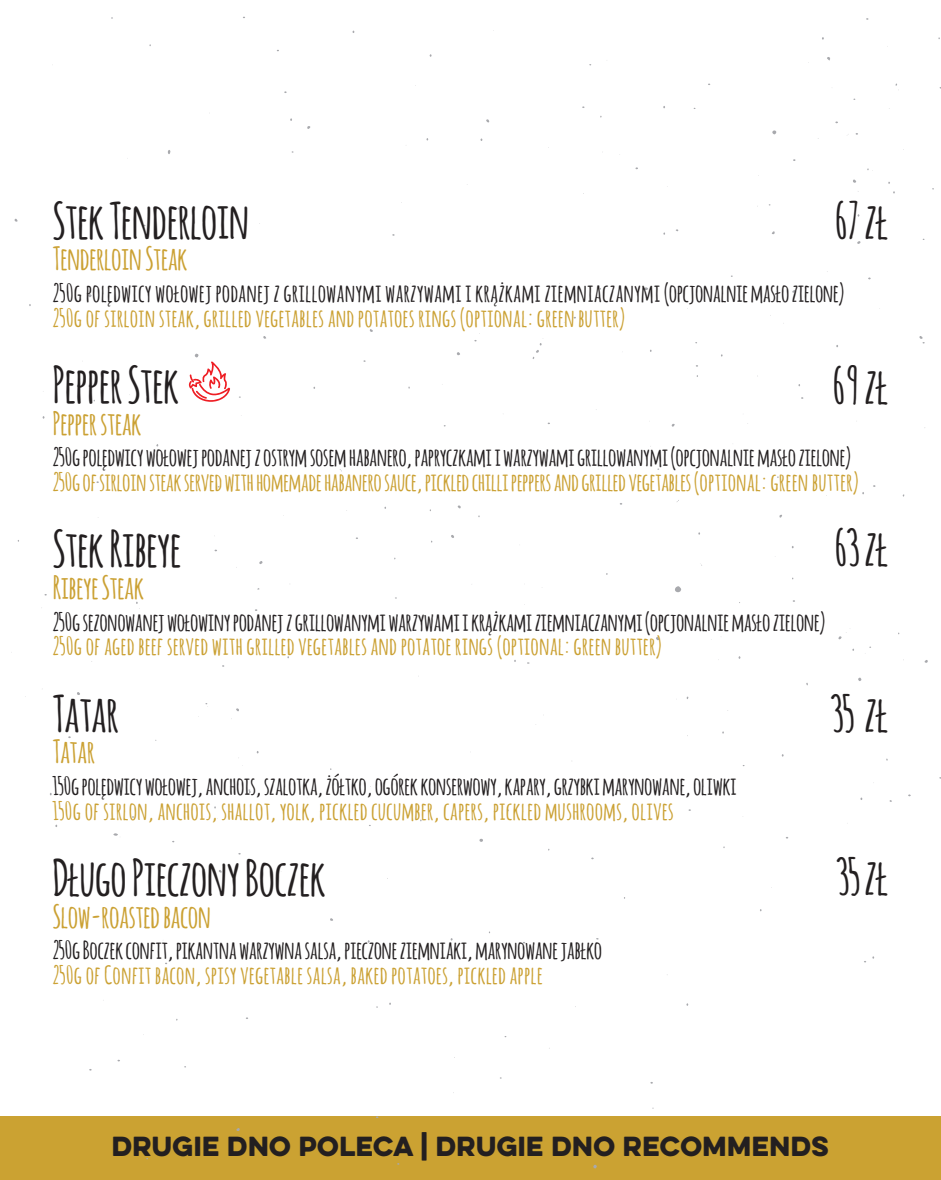
<style>
.page{position:relative;width:941px;height:1180px;background:#fff}
.page>*{position:absolute;margin:0;border:0;box-sizing:border-box;transform-origin:0 0}
.t1{font:700 49.5px "Amatic";color:#231f20}
.t2{font:700 31.5px "Amatic";color:#cba133}
.t3{font:700 24.75px "Amatic";color:#231f20}
.t4{font:700 24.75px "Amatic";letter-spacing:.025em;color:#cba133}
.t5{font:700 24.75px "Amatic";color:#cba133}
.t6{font:700 24.75px "Amatic";letter-spacing:.025em;color:#231f20}
.t7{font:24.75px "Eveleth Clean";letter-spacing:.02em;color:#231f20}
</style>
<div class="page">
<div style="left:0;top:1116px;width:941px;height:63px;background:#cba232"></div>
<svg style="left:675px;top:586px;width:6px;height:6px"></svg>
<svg style="left:593px;top:1164px;width:4px;height:4px"></svg>
<svg style="left:772px;top:130px;width:4px;height:5px"></svg>
<svg style="left:479px;top:838px;width:4px;height:4px"></svg>
<svg style="left:644px;top:287px;width:4px;height:3px"></svg>
<svg style="left:919px;top:336px;width:6px;height:7px"></svg>
<svg style="left:533px;top:343px;width:9px;height:16px"></svg>
<svg style="left:113px;top:833px;width:5px;height:3px"></svg>
<svg style="left:188px;top:353px;width:42px;height:49px"></svg>
<h1 class="t1" style="left:834px;top:186px;width:55px">67 zł</h1>
<h1 class="t1" style="left:53px;top:185px;width:198px">Stek Tenderloin</h1>
<p class="t2" style="left:53px;top:236px;width:136px">Tenderloin Steak</p>
<p class="t6" style="left:53px;top:275px;width:793px">250g polędwicy wołowej podanej z grillowanymi warzywami i krążkami ziemniaczanymi (opcjonalnie masło zielone)</p>
<p class="t4" style="left:53px;top:300px;width:573px">250g of sirloin steak, grilled vegetables and potatoes rings (optional: green butter)</p>
<h1 class="t1" style="left:53px;top:349px;width:128px">Pepper Stek</h1>
<p class="t2" style="left:53px;top:400px;width:90px">Pepper steak</p>
<p class="t3" style="left:53px;top:439px;width:799px">250g polędwicy wołowej podanej z ostrym sosem habanero, papryczkami i warzywami grillowanymi (opcjonalnie masło zielone)</p>
<p class="t5" style="left:53px;top:464px;width:807px">250g of sirloin steak served with homemade habanero sauce, pickled chilli peppers and grilled vegetables (optional: green butter)</p>
<h1 class="t1" style="left:53px;top:514px;width:130px">Stek Ribeye</h1>
<p class="t2" style="left:53px;top:565px;width:93px">Ribeye Steak</p>
<p class="t3" style="left:53px;top:603px;width:774px">250g sezonowanej wołowiny podanej z grillowanymi warzywami i krążkami ziemniaczanymi (opcjonalnie masło zielone)</p>
<p class="t4" style="left:53px;top:628px;width:610px">250g of aged beef served with grilled vegetables and potatoe rings (optional: green butter)</p>
<h1 class="t1" style="left:53px;top:678px;width:68px">Tatar</h1>
<p class="t2" style="left:53px;top:729px;width:44px">Tatar</p>
<p class="t3" style="left:53px;top:768px;width:685px">150g polędwicy wołowej, anchois, szalotka, żółtko, ogórek konserwowy, kapary, grzybki marynowane, oliwki</p>
<p class="t4" style="left:53px;top:792px;width:622px">150g of sirlon, anchois, shallot, yolk, pickled cucumber, capers, pickled mushrooms, olives</p>
<h1 class="t1" style="left:53px;top:842px;width:274px">Długo Pieczony Boczek</h1>
<p class="t2" style="left:53px;top:893px;width:160px">Slow-roasted bacon</p>
<p class="t3" style="left:53px;top:932px;width:551px">250g Boczek confit, pikantna warzywna salsa, pieczone ziemniaki, marynowane jabłko</p>
<p class="t4" style="left:53px;top:957px;width:491px">250g of Confit bacon, spisy vegetable salsa, baked potatoes, pickled apple</p>
<h1 class="t1" style="left:832px;top:350px;width:58px">69 zł</h1>
<h1 class="t1" style="left:834px;top:512px;width:55px">63 zł</h1>
<h1 class="t1" style="left:832px;top:678px;width:58px">35 zł</h1>
<h1 class="t1" style="left:837px;top:840px;width:52px">35 zł</h1>
<p class="t7" style="left:112px;top:1127px;width:718px">DRUGIE DNO POLECA | DRUGIE DNO RECOMMENDS</p>
</div>
